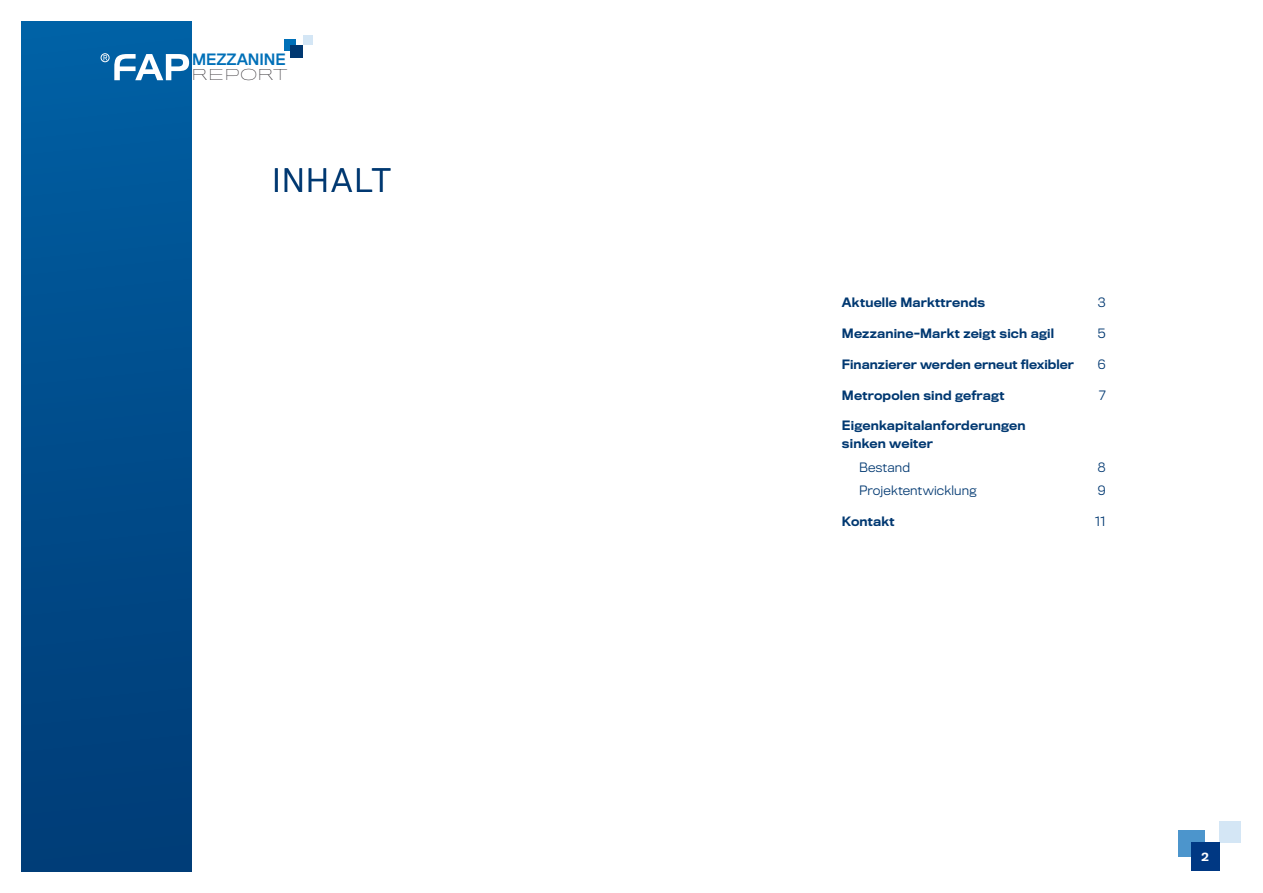
<style>
.page{position:relative;width:1263px;height:893px;background:#fff}
.page>*{position:absolute;margin:0;border:0;box-sizing:border-box;transform-origin:0 0}
.t1{font:300 30px "Titling Gothic FB Normal";letter-spacing:.055em;color:#003871}
.t2{font:14.55px "Titling Gothic FB Normal Standard";color:#0070b8}
.t3{font:100 14.1px "Titling Gothic FB Extended";color:#1a171c}
.t4{font:500 12px/18px "Titling Gothic FB Normal";letter-spacing:.015em;color:#003871}
.t5{font:300 12px "Titling Gothic FB Normal";letter-spacing:.015em;color:#003871}
.t6{font:500 10.5px "Titling Gothic FB Normal";color:#fff}
</style>
<div class="page">
<div style="left:1178px;top:830px;width:26px;height:26px;background:#4c95cc"></div>
<div style="left:1219px;top:821px;width:22px;height:22px;background:#d4e6f5"></div>
<div style="left:1191px;top:843px;width:28px;height:28px;background:#003883"></div>
<div style="left:21px;top:21px;width:170px;height:851px;background:linear-gradient(to bottom,#0060a4,#003b75)"></div>
<div style="left:284px;top:39px;width:12px;height:12px;background:#0070b8"></div>
<div style="left:303px;top:36px;width:9px;height:9px;background:#d4e6f5"></div>
<div style="left:290px;top:45px;width:13px;height:13px;background:#003871"></div>
<svg style="left:114px;top:54px;width:75px;height:26px"></svg>
<svg style="left:104px;top:55px;width:3px;height:5px"></svg>
<div style="left:101px;top:53px;width:8px;height:9px;border:1px solid #fff;border-radius:50%"></div>
<p class="t2" style="left:192px;top:51px;width:95px">MEZZANINE</p>
<p class="t3" style="left:191px;top:66px;width:98px">REPORT</p>
<h1 class="t1" style="left:272px;top:163px;width:120px">INHALT</h1>
<p class="t4" style="left:842px;top:293px;width:145px">Aktuelle Markttrends</p>
<p class="t5" style="left:1098px;top:296px;width:9px">3</p>
<p class="t4" style="left:842px;top:324px;width:214px">Mezzanine-Markt zeigt sich agil</p>
<p class="t5" style="left:1098px;top:326px;width:9px">5</p>
<p class="t4" style="left:842px;top:355px;width:233px">Finanzierer werden erneut flexibler</p>
<p class="t5" style="left:1098px;top:357px;width:9px">6</p>
<p class="t4" style="left:842px;top:386px;width:164px">Metropolen sind gefragt</p>
<p class="t5" style="left:1099px;top:388px;width:8px">7</p>
<p class="t4" style="left:842px;top:416px;width:185px">Eigenkapitalanforderungen sinken weiter</p>
<p class="t5" style="left:859px;top:460px;width:53px">Bestand</p>
<p class="t5" style="left:1098px;top:460px;width:9px">8</p>
<p class="t5" style="left:859px;top:483px;width:119px">Projektentwicklung</p>
<p class="t5" style="left:1098px;top:483px;width:9px">9</p>
<p class="t4" style="left:842px;top:512px;width:54px">Kontakt</p>
<p class="t5" style="left:1095px;top:514px;width:12px">11</p>
<p class="t6" style="left:1201px;top:850px;width:9px">2</p>
</div>
